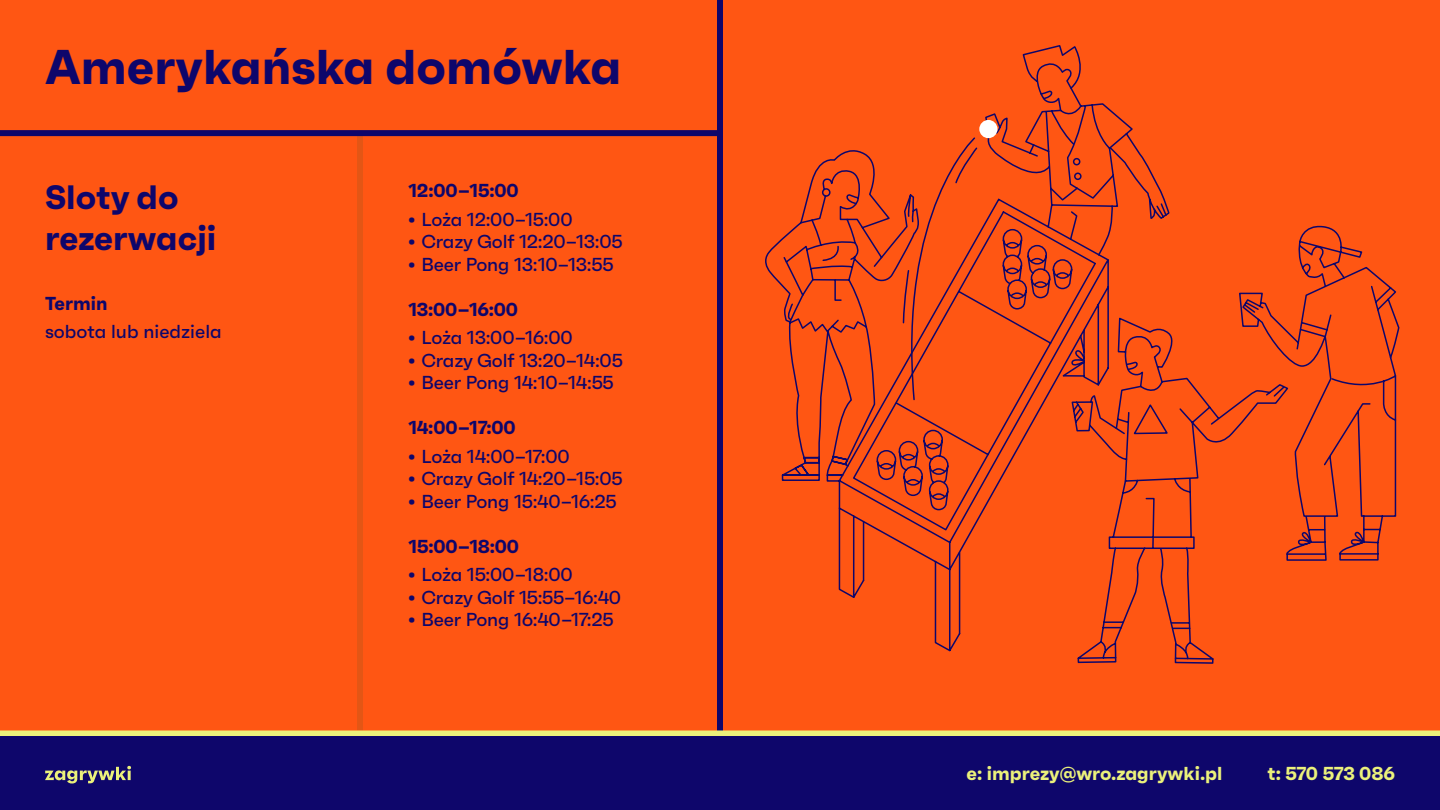
<style>
.page{position:relative;width:1440px;height:810px;background:#ff5613}
.page>*{position:absolute;margin:0;border:0;box-sizing:border-box;transform-origin:0 0}
.t1{font:700 48.75px "Faktum";color:#0e066b}
.t2{font:700 33.75px/40.5px "Faktum";color:#0e066b}
.t3{font:500 18.75px "Faktum";letter-spacing:-.01em;color:#0e066b}
.t4{font:700 18.75px "Faktum";letter-spacing:-.01em;color:#0e066b}
.t5{font:700 18.75px "Faktum";color:#ebf17b}
</style>
<div class="page">
<div style="left:717px;top:0;width:6px;height:810px;background:#0e066b"></div>
<div style="left:357px;top:130px;width:6px;height:600px;background:#e35615"></div>
<div style="left:0;top:130px;width:720px;height:6px;background:#0e066b"></div>
<svg style="left:765px;top:45px;width:368px;height:553px"></svg>
<div style="left:979px;top:120px;width:19px;height:18px;background:#fff;border-radius:50%"></div>
<svg style="left:898px;top:137px;width:340px;height:527px"></svg>
<svg style="left:1238px;top:225px;width:162px;height:336px"></svg>
<div style="left:0;top:730px;width:1440px;height:6px;background:#ebf17b"></div>
<div style="left:0;top:736px;width:1440px;height:74px;background:#0e066b"></div>
<svg style="left:45px;top:766px;width:86px;height:18px"></svg>
<h1 class="t1" style="left:45px;top:36px;width:578px">Amerykańska domówka</h1>
<h2 class="t2" style="left:45px;top:177px;width:173px">Sloty do rezerwacji</h2>
<p class="t4" style="left:408px;top:179px;width:112px">12:00–15:00</p>
<p class="t3" style="left:408px;top:208px;width:166px">• Loża 12:00–15:00</p>
<p class="t3" style="left:408px;top:230px;width:216px">• Crazy Golf 12:20–13:05</p>
<p class="t3" style="left:408px;top:253px;width:207px">• Beer Pong 13:10–13:55</p>
<p class="t4" style="left:408px;top:297px;width:112px">13:00–16:00</p>
<p class="t3" style="left:408px;top:326px;width:166px">• Loża 13:00–16:00</p>
<p class="t3" style="left:408px;top:349px;width:216px">• Crazy Golf 13:20–14:05</p>
<p class="t3" style="left:408px;top:371px;width:207px">• Beer Pong 14:10–14:55</p>
<p class="t4" style="left:408px;top:416px;width:109px">14:00–17:00</p>
<p class="t3" style="left:408px;top:445px;width:163px">• Loża 14:00–17:00</p>
<p class="t3" style="left:408px;top:467px;width:216px">• Crazy Golf 14:20–15:05</p>
<p class="t3" style="left:408px;top:490px;width:210px">• Beer Pong 15:40–16:25</p>
<p class="t4" style="left:408px;top:534px;width:113px">15:00–18:00</p>
<p class="t3" style="left:408px;top:563px;width:166px">• Loża 15:00–18:00</p>
<p class="t3" style="left:408px;top:586px;width:215px">• Crazy Golf 15:55–16:40</p>
<p class="t3" style="left:408px;top:608px;width:207px">• Beer Pong 16:40–17:25</p>
<p class="t4" style="left:45px;top:291px;width:64px">Termin</p>
<p class="t3" style="left:45px;top:320px;width:178px">sobota lub niedziela</p>
<p class="t5" style="left:967px;top:762px;width:257px">e: imprezy@wro.zagrywki.pl</p>
<p class="t5" style="left:1268px;top:762px;width:129px">t: 570 573 086</p>
</div>
